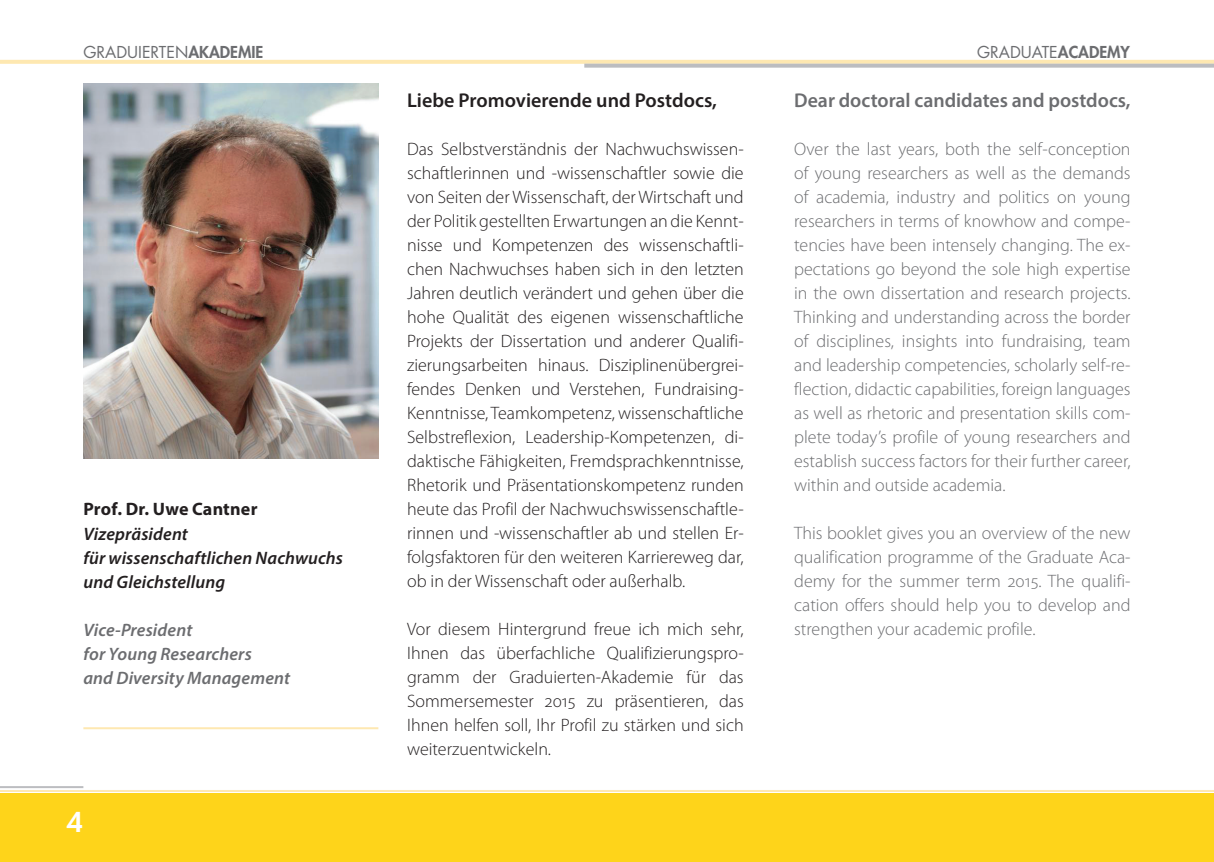
<style>
.page{position:relative;width:1214px;height:862px;background:#fff}
.page>*{position:absolute;margin:0;border:0;box-sizing:border-box;transform-origin:0 0}
.t1{font:800 28px "Futura BT";color:#fff}
.t2{font:600 20px "Myriad Pro";color:#6c6d70}
.t3{font:600 20px "Myriad Pro";color:#231f20}
.t4{font:300 18px/24px "Myriad Pro";color:#231f20;text-align:justify}
.t5{font:300 18px/24px "Myriad Pro";color:#6c6d70;text-align:justify}
.t6{font:italic 600 18px/24px "Myriad Pro";letter-spacing:.005em;color:#231f20}
.t7{font:italic 600 18px/24px "Myriad Pro";letter-spacing:.01em;color:#6c6d70}
.t8{font:700 18px "Myriad Pro";letter-spacing:.01em;color:#231f20}
.t9{font:16px "Futura Std";color:#6c6d70}
.s1{font-weight:800}
</style>
<div class="page">
<div style="left:0;top:794px;width:1213px;height:68px;background:#fed41a"></div>
<svg style="left:0;top:60px;width:1213px;height:4px;background:#fae6b4"></svg>
<svg style="left:584px;top:64px;width:629px;height:4px;background:#c1c2c5"></svg>
<hr style="left:0;top:790px;width:1213px;height:2px;background:#fee8b1">
<hr style="left:0;top:786px;width:83px;height:2px;background:#bcbdc0">
<img style="left:83px;top:83px;width:295px;height:375px">
<hr style="left:83px;top:727px;width:295px;height:2px;background:#fee8b1">
<p class="t9" style="left:83px;top:42px;width:181px">GRADUIERTEN<span class="s1">AKADEMIE</span></p>
<p class="t9" style="left:976px;top:42px;width:154px">GRADUATE<span class="s1">ACADEMY</span></p>
<p class="t3" style="left:407px;top:88px;width:311px">Liebe Promovierende und Postdocs,</p>
<p class="t4" style="left:407px;top:137px;width:338px">Das Selbstverständnis der Nachwuchswissen&shy;schaftlerinnen und -wissenschaftler sowie die von Seiten der Wissenschaft, der Wirtschaft und der Politik gestellten Erwartungen an die Kennt&shy;nisse und Kompetenzen des wissenschaftli&shy;chen Nachwuchses haben sich in den letzten Jahren deutlich verändert und gehen über die hohe Qualität des eigenen wissenschaftliche Projekts der Dissertation und anderer Qualifi&shy;zierungsarbeiten hinaus. Disziplinenübergrei&shy;fendes Denken und Verstehen, Fundraising-Kenntnisse, Teamkompetenz, wissenschaftliche Selbstreflexion, Leadership-Kompetenzen, di&shy;daktische Fähigkeiten, Fremdsprachkenntnisse, Rhetorik und Präsentationskompetenz runden heute das Profil der Nachwuchswissenschaftle&shy;rinnen und -wissenschaftler ab und stellen Er&shy;folgsfaktoren für den weiteren Karriereweg dar, ob in der Wissenschaft oder außerhalb.</p>
<p class="t4" style="left:407px;top:617px;width:338px">Vor diesem Hintergrund freue ich mich sehr, Ihnen das überfachliche Qualifizierungspro&shy;gramm der Graduierten-Akademie für das Sommersemester 2015 zu präsentieren, das Ihnen helfen soll, Ihr Profil zu stärken und sich weiterzuentwickeln.</p>
<p class="t2" style="left:794px;top:88px;width:338px">Dear doctoral candidates and postdocs,</p>
<p class="t5" style="left:794px;top:137px;width:338px">Over the last years, both the self-conception of young researchers as well as the demands of academia, industry and politics on young researchers in terms of knowhow and compe&shy;tencies have been intensely changing. The ex&shy;pectations go beyond the sole high expertise in the own dissertation and research projects.<br>Thinking and understanding across the border of disciplines, insights into fundraising, team and leadership competencies, scholarly self-re&shy;flection, didactic capabilities, foreign languages as well as rhetoric and presentation skills com&shy;plete today’s profile of young researchers and establish success factors for their further career, within and outside academia.</p>
<p class="t5" style="left:794px;top:521px;width:338px">This booklet gives you an overview of the new qualification programme of the Graduate Aca&shy;demy for the summer term 2015. The qualifi&shy;cation offers should help you to develop and strengthen your academic profile.</p>
<p class="t8" style="left:83px;top:498px;width:176px">Prof. Dr. Uwe Cantner</p>
<p class="t6" style="left:83px;top:521px;width:261px">Vizepräsident<br>für wissenschaftlichen Nachwuchs und Gleichstellung</p>
<p class="t7" style="left:83px;top:617px;width:208px">Vice-President<br>for Young Researchers<br>and Diversity Management</p>
<h1 class="t1" style="left:66px;top:805px;width:19px">4</h1>
</div>
